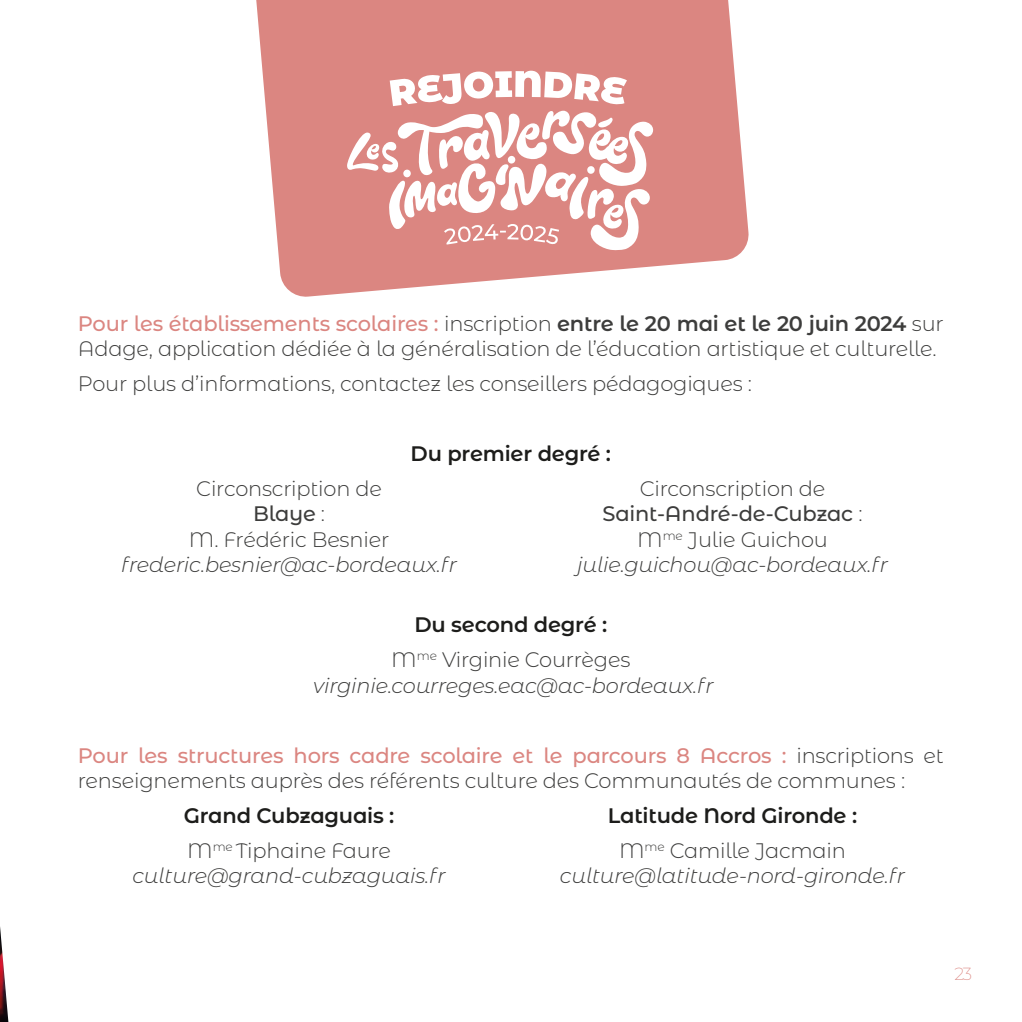
<style>
.page{position:relative;width:1022px;height:1022px;background:#fff}
.page>*{position:absolute;margin:0;border:0;box-sizing:border-box;transform-origin:0 0}
.t1{font:300 21px/25.2px "Montserrat Alternates";letter-spacing:-.01em;color:#3d3d3c;text-align:center}
.t2{font:italic 300 21px "Montserrat Alternates";letter-spacing:-.01em;color:#3d3d3c}
.t3{font:600 21px/35.2px "Montserrat Alternates";letter-spacing:-.01em;color:#1d1d1b}
.t4{font:200 17.5px "Montserrat Alternates";color:#db8681}
.s1{font-weight:500;color:#db8681}
.s2{font-weight:600}
.s3{font-weight:500}
.s4{font-style:italic}
.s5{font-weight:600;color:#1d1d1b}
.s6{font-weight:300;color:#3d3d3c}
</style>
<div class="page">
<svg style="left:256px;top:0;width:493px;height:297px;fill:#db8681"></svg>
<svg style="left:347px;top:71px;width:306px;height:179px"></svg>
<p class="t1" style="left:78px;top:310px;width:867px;text-align:left"><span class="s1">Pour les établissements scolaires :</span> inscription <span class="s2">entre le 20 mai et le 20 juin 2024</span> sur<br>Adage, application dédiée à la généralisation de l’éducation artistique et culturelle.</p>
<p class="t1" style="left:78px;top:370px;width:676px">Pour plus d’informations, contactez les conseillers pédagogiques :</p>
<p class="t3" style="left:411px;top:435px;width:202px">Du premier degré :</p>
<p class="t1" style="left:189px;top:476px;width:202px">Circonscription de<br><span class="s3">Blaye</span> :<br>M. Frédéric Besnier</p>
<p class="t2" style="left:121px;top:550px;width:338px">frederic.besnier@ac-bordeaux.fr</p>
<p class="t1" style="left:577px;top:476px;width:312px">Circonscription de<br><span class="s3">Saint-André-de-Cubzac</span> :<br>M<sup>me</sup> Julie Guichou <span class="s4">julie.guichou@ac-bordeaux.fr</span></p>
<p class="t1" style="left:391px;top:606px;width:241px;line-height:35.2px"><span class="s5">Du second degré :<br></span>M<sup>me</sup> Virginie Courrèges</p>
<p class="t2" style="left:313px;top:671px;width:402px">virginie.courreges.eac@ac-bordeaux.fr</p>
<p class="t1" style="left:78px;top:742px;width:867px;text-align:left"><span class="s1">Pour les structures hors cadre scolaire et le parcours 8 Accros :</span> inscriptions et renseignements auprès des référents culture des Communautés de communes :</p>
<p class="t3" style="left:184px;top:797px;width:212px">Grand Cubzaguais :<br><span class="s6">M</span><sup>me</sup> <span class="s6">Tiphaine Faure</span></p>
<p class="t2" style="left:133px;top:862px;width:315px">culture@grand-cubzaguais.fr</p>
<p class="t3" style="left:608px;top:797px;width:251px;text-align:center">Latitude Nord Gironde :<br><span class="s6">M</span><sup>me</sup> <span class="s6">Camille Jacmain</span></p>
<p class="t2" style="left:560px;top:862px;width:347px">culture@latitude-nord-gironde.fr</p>
<p class="t4" style="left:955px;top:962px;width:19px">23</p>
</div>
